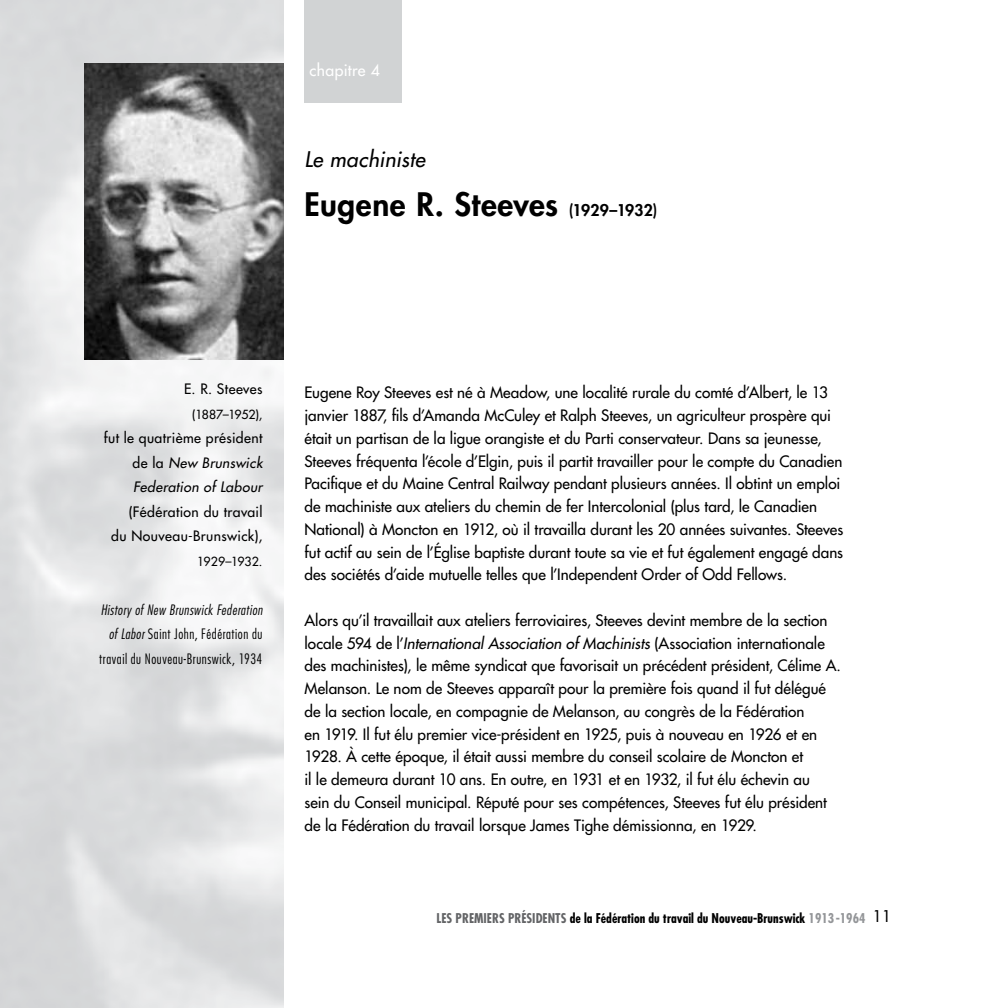
<style>
.page{position:relative;width:1008px;height:1008px;background:#fff}
.page>*{position:absolute;margin:0;border:0;box-sizing:border-box;transform-origin:0 0}
.t1{font:800 31.5px "Futura";letter-spacing:.02em;color:#000}
.t2{font:italic 21px "Futura";letter-spacing:.01em;color:#000}
.t3{font:15.75px "Futura";letter-spacing:.025em;color:#fff}
.t4{font:15.4px/22.8px "Futura";color:#000}
.t5{font:300 condensed 14px/24.5px "Futura";letter-spacing:.04em;color:#000;text-align:right}
.t6{font:italic 14px/24.5px "Futura";letter-spacing:.025em;color:#000;text-align:justify}
.t7{font:14px/24.5px "Futura";letter-spacing:.03em;color:#000;text-align:right}
.t8{font:700 condensed 13.12px "Futura";color:#000}
.t9{font:12.25px "Futura";letter-spacing:-.005em;color:#000}
.s1{font-size:15.75px}
.s2{font-style:normal}
.s3{font-style:italic}
.s4{color:#636466}
.s5{color:#939598}
.s6{font-weight:400;font-stretch:normal;font-size:15.75px}
</style>
<div class="page">
<div style="left:304px;top:0;width:98px;height:102px;background:#d1d3d4"></div>
<img style="left:84px;top:63px;width:200px;height:297px">
<p class="t3" style="left:309px;top:60px;width:72px">chapitre 4</p>
<h2 class="t2" style="left:304px;top:146px;width:122px">Le machiniste</h2>
<h1 class="t1" style="left:304px;top:184px;width:354px">Eugene R. Steeves <span class="s1">(1929–1932)</span></h1>
<p class="t7" style="left:184px;top:377px;width:80px">E. R. Steeves</p>
<p class="t9" style="left:192px;top:406px;width:72px">(1887–1952),</p>
<p class="t6" style="left:133px;top:426px;width:131px;text-indent:-29px"><span class="s2">fut le quatrième président de la</span> New Brunswick Federation of Labour</p>
<p class="t7" style="left:111px;top:499px;width:153px">(Fédération du travail du Nouveau-Brunswick),</p>
<p class="t9" style="left:197px;top:553px;width:67px">1929–1932.</p>
<p class="t5" style="left:99px;top:597px;width:165px"><span class="s3">History of New Brunswick Federation of Labor</span> Saint John, Fédération du travail du Nouveau-Brunswick, 1934</p>
<p class="t4" style="left:304px;top:381px;width:540px">Eugene Roy Steeves est né à Meadow, une localité rurale du comté d’Albert, le 13 janvier 1887, fils d’Amanda McCuley et Ralph Steeves, un agriculteur prospère qui était un partisan de la ligue orangiste et du Parti conservateur. Dans sa jeunesse, Steeves fréquenta l’école d’Elgin, puis il partit travailler pour le compte du Canadien Pacifique et du Maine Central Railway pendant plusieurs années. Il obtint un emploi de machiniste aux ateliers du chemin de fer Intercolonial (plus tard, le Canadien National) à Moncton en 1912, où il travailla durant les 20 années suivantes. Steeves fut actif au sein de l’Église baptiste durant toute sa vie et fut également engagé dans des sociétés d’aide mutuelle telles que l’Independent Order of Odd Fellows.</p>
<p class="t4" style="left:304px;top:609px;width:538px">Alors qu’il travaillait aux ateliers ferroviaires, Steeves devint membre de la section locale 594 de l’<span class="s3">International Association of Machinists</span> (Association internationale des machinistes), le même syndicat que favorisait un précédent président, Célime A.<br>Melanson. Le nom de Steeves apparaît pour la première fois quand il fut délégué de la section locale, en compagnie de Melanson, au congrès de la Fédération<br>en 1919. Il fut élu premier vice-président en 1925, puis à nouveau en 1926 et en 1928. À cette époque, il était aussi membre du conseil scolaire de Moncton et<br>il le demeura durant 10 ans. En outre, en 1931 et en 1932, il fut élu échevin au<br>sein du Conseil municipal. Réputé pour ses compétences, Steeves fut élu président de la Fédération du travail lorsque James Tighe démissionna, en 1929.</p>
<p class="t8" style="left:437px;top:909px;width:456px"><span class="s4">LES PREMIERS PrÉsi dents</span> de la Fédération du travail du Nouveau-Brunswick <span class="s5">1913-1964</span> <span class="s6">11</span></p>
</div>
